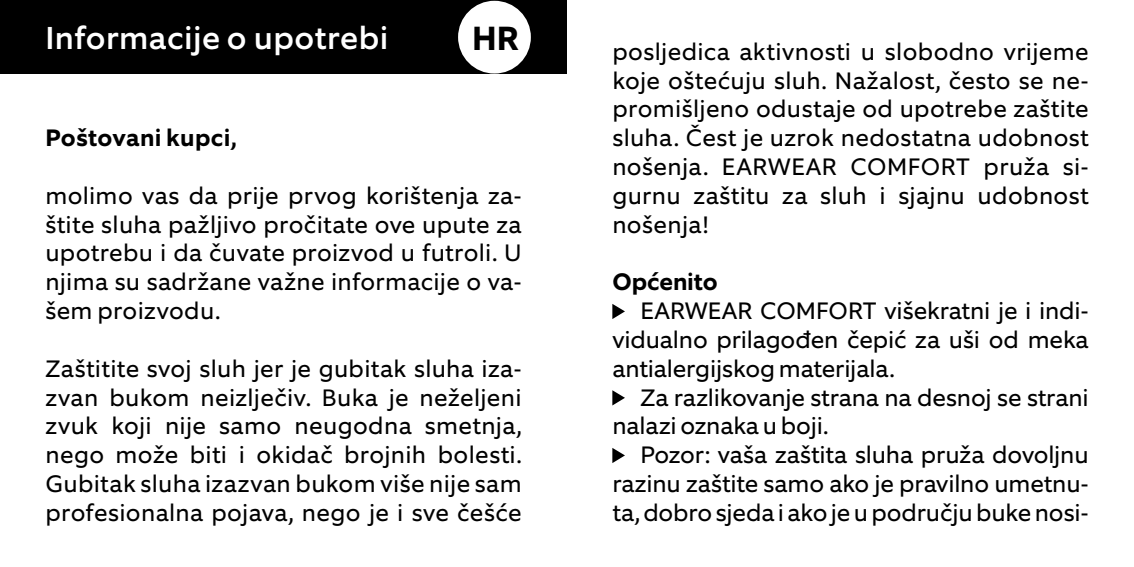
<style>
.page{position:relative;width:1134px;height:567px;background:#fff}
.page>*{position:absolute;margin:0;border:0;box-sizing:border-box;transform-origin:0 0}
.t1{font:700 34px "Equip";color:#000}
.t2{font:500 32px "Equip";letter-spacing:.015em;color:#fff}
.t3{font:24px/28.8px "Equip";letter-spacing:.005em;color:#000;text-align:justify}
.t4{font:700 24px "Equip";letter-spacing:.005em;color:#000}
</style>
<div class="page">
<div style="left:0;top:0;width:567px;height:74px;background:#000"></div>
<div style="left:458px;top:1px;width:73px;height:73px;background:#fff;border-radius:50%"></div>
<svg style="left:612px;top:304px;width:13px;height:15px"></svg>
<svg style="left:612px;top:390px;width:13px;height:15px"></svg>
<svg style="left:612px;top:448px;width:13px;height:15px"></svg>
<h2 class="t2" style="left:45px;top:17px;width:345px">Informacije o upotrebi</h2>
<h1 class="t1" style="left:472px;top:16px;width:48px">HR</h1>
<p class="t4" style="left:45px;top:123px;width:193px">Poštovani kupci,</p>
<p class="t3" style="left:45px;top:181px;width:478px">molimo vas da prije prvog korištenja za&shy;štite sluha pažljivo pročitate ove upute za upotrebu i da čuvate proizvod u futroli. U njima su sadržane važne informacije o va&shy;šem proizvodu.</p>
<p class="t3" style="left:45px;top:354px;width:478px">Zaštitite svoj sluh jer je gubitak sluha iza&shy;zvan bukom neizlječiv. Buka je neželjeni zvuk koji nije samo neugodna smetnja, nego može biti i okidač brojnih bolesti.<br>Gubitak sluha izazvan bukom više nije sam profesionalna pojava, nego je i sve češće</p>
<p class="t3" style="left:612px;top:37px;width:478px">posljedica aktivnosti u slobodno vrijeme koje oštećuju sluh. Nažalost, često se ne&shy;promišljeno odustaje od upotrebe zaštite sluha. Čest je uzrok nedostatna udobnost nošenja. EARWEAR COMFORT pruža si&shy;gurnu zaštitu za sluh i sjajnu udobnost nošenja!</p>
<p class="t4" style="left:612px;top:267px;width:107px">Općenito</p>
<p class="t3" style="left:612px;top:296px;width:478px;text-indent:28px">EARWEAR COMFORT višekratni je i indi&shy;vidualno prilagođen čepić za uši od meka antialergijskog materijala.</p>
<p class="t3" style="left:612px;top:383px;width:478px;text-indent:28px">Za razlikovanje strana na desnoj se strani nalazi oznaka u boji.</p>
<p class="t3" style="left:612px;top:440px;width:478px;text-indent:28px">Pozor: vaša zaštita sluha pruža dovoljnu razinu zaštite samo ako je pravilno umetnu&shy;ta, dobro sjeda i ako je u području buke nosi-</p>
</div>
